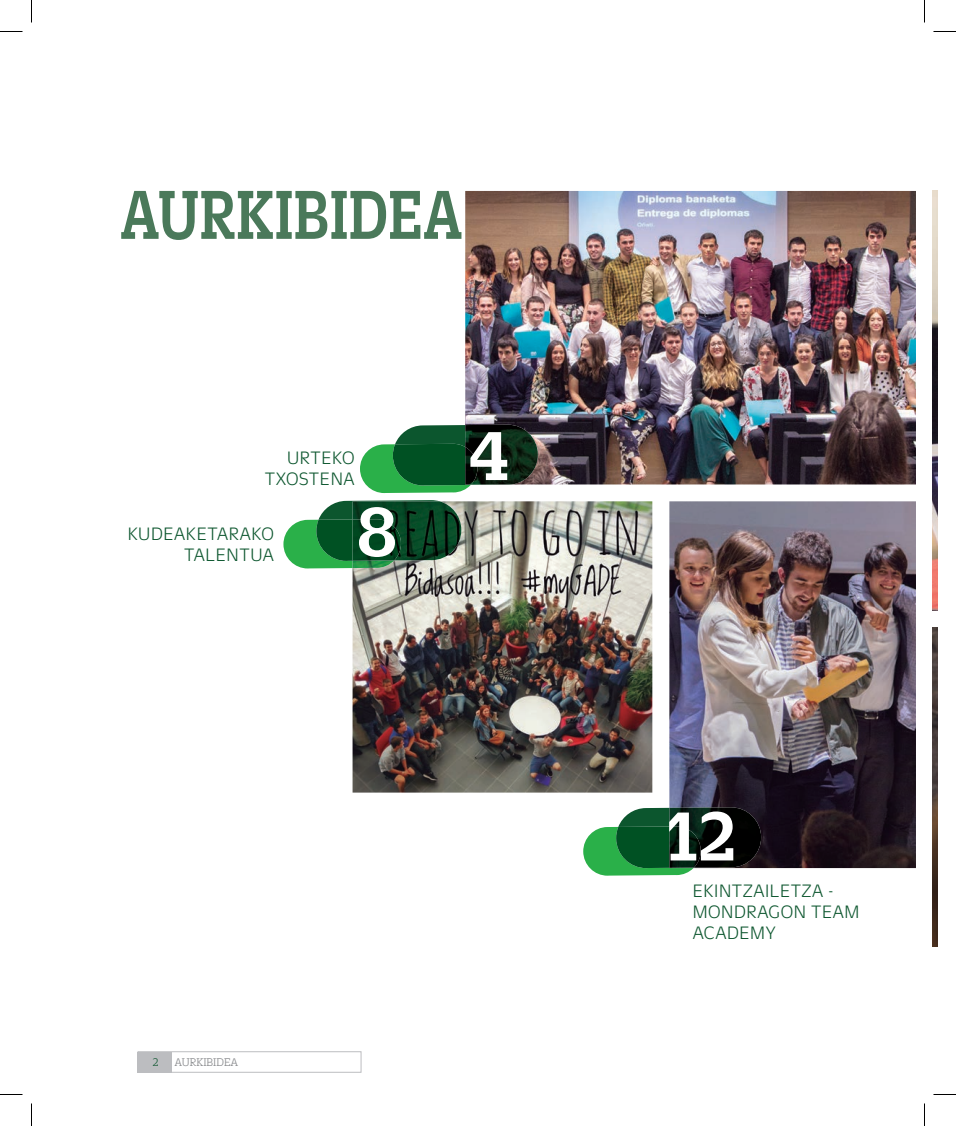
<style>
.page{position:relative;width:956px;height:1126px;background:#fff}
.page>*{position:absolute;margin:0;border:0;box-sizing:border-box;transform-origin:0 0}
.t1{font:500 75px "Duplicate Slab";letter-spacing:.01em;color:#4a795a;scale:.8 1}
.t2{font:500 75px "Duplicate Slab";color:#fff}
.t3{font:300 19.5px/21px "Duplicate Sans";letter-spacing:.03em;color:#0c562e;text-align:right}
.t4{font:300 12px "Duplicate Slab";color:#808285}
.t5{font:300 12px "Duplicate Slab";color:#0c562e}
</style>
<div class="page">
<div style="left:138px;top:1052px;width:223px;height:21px;border:1px solid #bcbdc0"></div>
<div style="left:138px;top:1052px;width:34px;height:21px;background:#bcbdc0"></div>
<img style="left:465px;top:191px;width:451px;height:293px">
<img style="left:353px;top:501px;width:299px;height:292px">
<img style="left:669px;top:501px;width:247px;height:367px">
<img style="left:932px;top:628px;width:5px;height:319px">
<img style="left:932px;top:190px;width:5px;height:420px">
<img style="left:669px;top:807px;width:92px;height:61px">
<svg style="left:583px;top:808px;width:111px;height:68px"></svg>
<img style="left:676px;top:826px;width:25px;height:42px">
<img style="left:440px;top:501px;width:21px;height:59px">
<svg style="left:283px;top:500px;width:157px;height:68px;background:#387c51"></svg>
<img style="left:353px;top:519px;width:48px;height:42px">
<img style="left:512px;top:425px;width:26px;height:59px">
<svg style="left:360px;top:425px;width:152px;height:68px;background:#34754a"></svg>
<img style="left:465px;top:447px;width:13px;height:37px">
<svg style="left:0;top:31px;width:22px;height:1px"></svg>
<svg style="left:933px;top:31px;width:23px;height:1px"></svg>
<svg style="left:0;top:1094px;width:22px;height:1px"></svg>
<svg style="left:933px;top:1094px;width:23px;height:1px"></svg>
<svg style="left:31px;top:0;width:1px;height:22px"></svg>
<svg style="left:31px;top:1103px;width:1px;height:23px"></svg>
<svg style="left:924px;top:0;width:1px;height:22px"></svg>
<svg style="left:924px;top:1103px;width:1px;height:23px"></svg>
<h1 class="t1" style="left:120px;top:165px;width:430px">AURKIBIDEA</h1>
<p class="t3" style="left:287px;top:446px;width:69px">URTEKO</p>
<p class="t3" style="left:265px;top:467px;width:91px">TXOSTENA</p>
<p class="t3" style="left:128px;top:522px;width:148px">KUDEAKETARAKO<br>TALENTUA</p>
<h1 class="t2" style="left:357px;top:482px;width:42px">8</h1>
<h1 class="t2" style="left:468px;top:406px;width:42px">4</h1>
<p class="t5" style="left:153px;top:1055px;width:7px">2</p>
<p class="t4" style="left:175px;top:1055px;width:65px">AURKIBIDEA</p>
<h1 class="t2" style="left:667px;top:786px;width:70px">12</h1>
<p class="t3" style="left:693px;top:879px;width:168px;text-align:left">EKINTZAILETZA -<br>MONDRAGON TEAM<br>ACADEMY</p>
</div>
